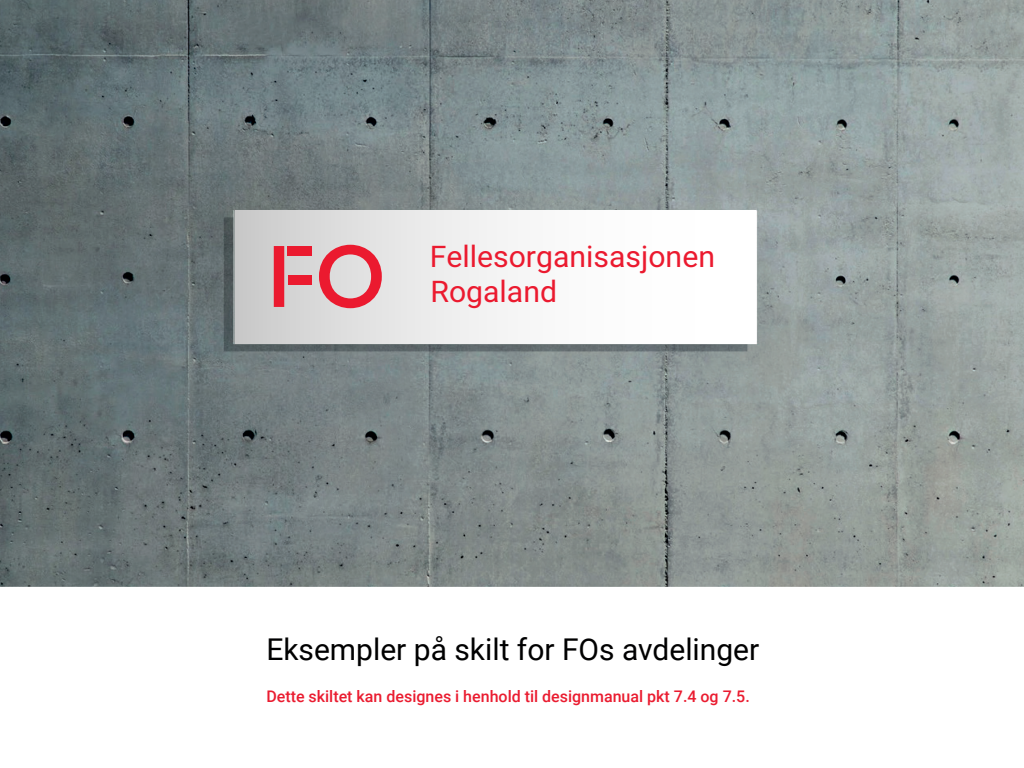
<style>
.page{position:relative;width:1024px;height:768px;background:#fff}
.page>*{position:absolute;margin:0;border:0;box-sizing:border-box;transform-origin:0 0}
.t1{font:30px "Roboto";color:#000001}
.t2{font:29.8px/34.9px "Roboto";color:#eb1a2f}
.t3{font:500 16px "Roboto";color:#ea1c30}
</style>
<div class="page">
<img style="left:0;top:0;width:1024px;height:586px">
<div style="left:234px;top:210px;width:524px;height:134px;background:linear-gradient(to right,#d3d2d2,#fff)"></div>
<svg style="left:319px;top:245px;width:63px;height:63px"></svg>
<div style="left:288px;top:275px;width:24px;height:10px;background:#eb1a2f"></div>
<svg style="left:274px;top:246px;width:10px;height:61px"></svg>
<div style="left:288px;top:246px;width:24px;height:10px;background:#eb1a2f"></div>
<h2 class="t2" style="left:430px;top:238px;width:287px">Fellesorganisasjonen<br>Rogaland</h2>
<h1 class="t1" style="left:266px;top:628px;width:495px">Eksempler på skilt for FOs avdelinger</h1>
<p class="t3" style="left:266px;top:685px;width:485px">Dette skiltet kan designes i henhold til designmanual pkt 7.4 og 7.5.</p>
</div>
